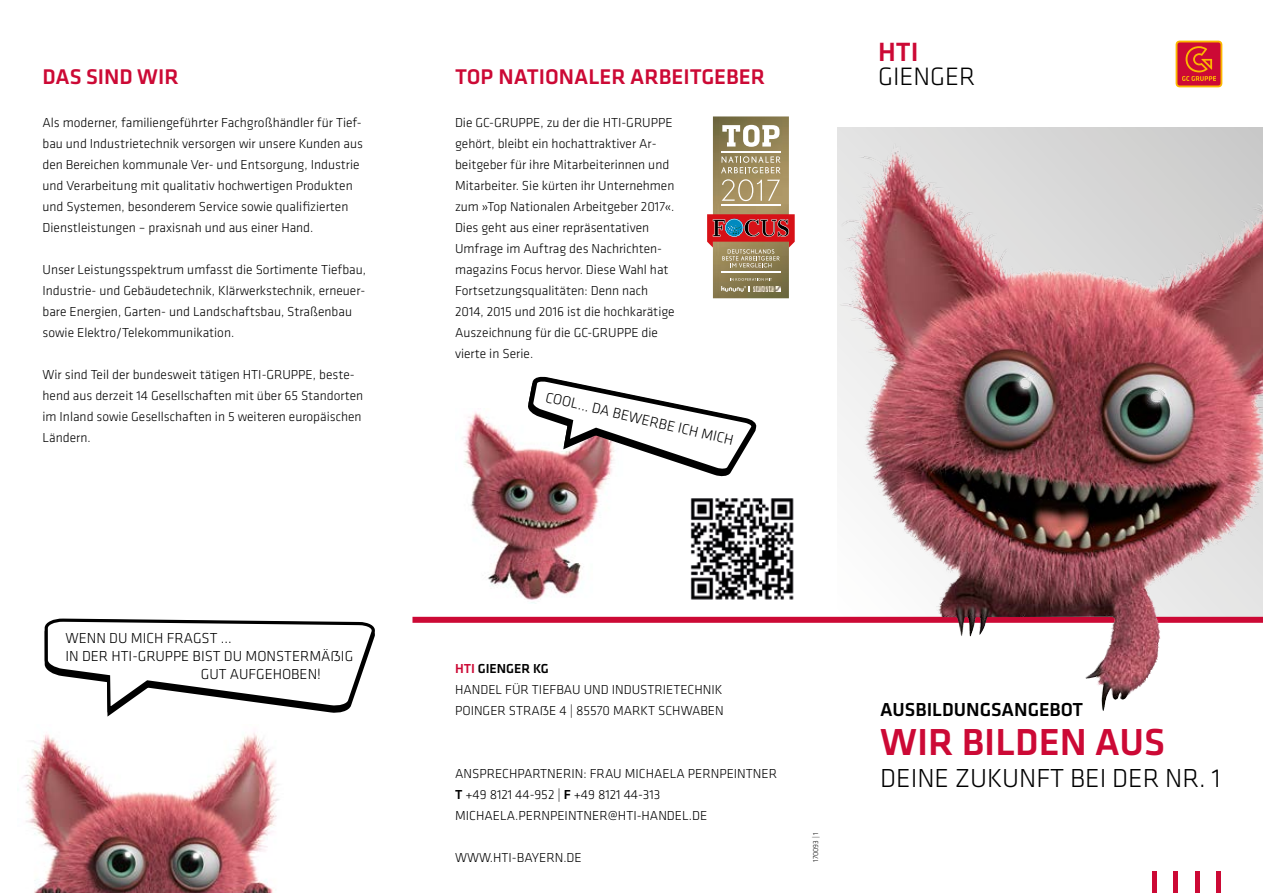
<style>
.page{position:relative;width:1263px;height:893px;background:#fff}
.page>*{position:absolute;margin:0;border:0;box-sizing:border-box;transform-origin:0 0}
.t1{font:500 39px "GC Klavika";color:#cc0935}
.t2{font:300 27px "GC Klavika";color:#000}
.t3{font:300 26.1px "GC Klavika";color:#000}
.t4{font:500 26.1px "GC Klavika Head";color:#cc0935}
.t5{font:500 21px "GC Klavika Head";color:#cc0935}
.t6{font:500 19.5px "GC Klavika";color:#000}
.t7{font:300 15px "GC Klavika";color:#000}
.t8{font:300 13.5px/21px "GC Klavika";color:#000}
.t9{font:300 7.5px "GC Klavika";color:#000}
.s1{font-weight:500;color:#cc0935}
.s2{font-weight:500}
</style>
<div class="page">
<img style="left:838px;top:128px;width:425px;height:489px">
<img style="left:464px;top:412px;width:142px;height:192px">
<svg style="left:528px;top:376px;width:228px;height:104px"></svg>
<hr style="left:1216px;top:872px;width:4px;height:21px;background:#cc0935">
<hr style="left:1195px;top:872px;width:4px;height:21px;background:#cc0935">
<hr style="left:1174px;top:872px;width:4px;height:21px;background:#cc0935">
<hr style="left:1153px;top:872px;width:4px;height:21px;background:#cc0935">
<svg style="left:1175px;top:41px;width:47px;height:46px"></svg>
<div style="left:1177px;top:42px;width:43px;height:44px;background:#cc0935;border-radius:2px"></div>
<svg style="left:1182px;top:46px;width:34px;height:35px"></svg>
<div style="left:412px;top:617px;width:851px;height:6px;background:#cc0935"></div>
<img style="left:838px;top:137px;width:141px;height:499px">
<img style="left:17px;top:732px;width:262px;height:161px">
<svg style="left:44px;top:620px;width:331px;height:97px"></svg>
<img style="left:713px;top:116px;width:76px;height:182px">
<svg style="left:722px;top:179px;width:58px;height:22px"></svg>
<hr style="left:721px;top:205px;width:60px;height:1px;background:#fff">
<hr style="left:721px;top:151px;width:60px;height:1px;background:#fff">
<svg style="left:722px;top:125px;width:57px;height:22px"></svg>
<svg style="left:721px;top:156px;width:60px;height:17px"></svg>
<svg style="left:707px;top:214px;width:88px;height:53px;background:#ad6558"></svg>
<hr style="left:721px;top:272px;width:60px;height:1px;background:#fff">
<svg style="left:721px;top:278px;width:51px;height:14px"></svg>
<img style="left:753px;top:286px;width:28px;height:5px">
<img style="left:690px;top:498px;width:104px;height:102px">
<h3 class="t5" style="left:43px;top:62px;width:138px">DAS SIND WIR</h3>
<h3 class="t5" style="left:455px;top:62px;width:311px">TOP NATIONALER ARBEITGEBER</h3>
<p class="t8" style="left:43px;top:111px;width:322px">Als moderner, familiengeführter Fachgroßhändler für Tief&shy;bau und Industrietechnik versorgen wir unsere Kunden aus den Bereichen kommunale Ver- und Entsorgung, Industrie und Verarbeitung mit qualitativ hochwertigen Produkten und Systemen, besonderem Service sowie qualifizierten Dienstleistungen – praxisnah und aus einer Hand.</p>
<p class="t8" style="left:43px;top:258px;width:325px">Unser Leistungsspektrum umfasst die Sortimente Tiefbau, Industrie- und Gebäudetechnik, Klärwerkstechnik, erneuer&shy;bare Energien, Garten- und Landschaftsbau, Straßenbau sowie Elektro/Telekommunikation.</p>
<p class="t8" style="left:43px;top:363px;width:322px">Wir sind Teil der bundesweit tätigen HTI-GRUPPE, beste&shy;hend aus derzeit 14 Gesellschaften mit über 65 Standorten im Inland sowie Gesellschaften in 5 weiteren europäischen Ländern.</p>
<p class="t8" style="left:455px;top:111px;width:221px">Die GC-GRUPPE, zu der die HTI-GRUPPE gehört, bleibt ein hochattraktiver Ar&shy;beitgeber für ihre Mitarbeiterinnen und Mitarbeiter. Sie kürten ihr Unternehmen zum »Top Nationalen Arbeitgeber 2017«.<br>Dies geht aus einer repräsentativen Umfrage im Auftrag des Nachrichten&shy;magazins Focus hervor. Diese Wahl hat Fortsetzungsqualitäten: Denn nach 2014, 2015 und 2016 ist die hochkarätige Auszeichnung für die GC-GRUPPE die vierte in Serie.</p>
<p class="t7" style="left:548px;top:388px;width:194px;rotate:13deg">COOL... DA BEWERBE ICH MICH</p>
<h3 class="t4" style="left:878px;top:33px;width:42px">HTI</h3>
<h3 class="t3" style="left:878px;top:61px;width:99px">GIENGER</h3>
<p class="t7" style="left:65px;top:629px;width:168px">WENN DU MICH FRAGST ...</p>
<p class="t7" style="left:65px;top:647px;width:289px">IN DER HTI-GRUPPE BIST DU MONSTERMÄẞIG</p>
<p class="t7" style="left:201px;top:665px;width:122px">GUT AUFGEHOBEN!</p>
<p class="t8" style="left:455px;top:658px;width:270px"><span class="s1">HTI</span> <span class="s2">GIENGER KG<br></span>HANDEL FÜR TIEFBAU UND INDUSTRIETECHNIK<br>POINGER STRAẞE 4 | 85570 MARKT SCHWABEN</p>
<p class="t8" style="left:455px;top:763px;width:324px">ANSPRECHPARTNERIN: FRAU MICHAELA PERNPEINTNER<br><span class="s2">T</span> +49 8121 44-952 | <span class="s2">F</span> +49 8121 44-313<br>MICHAELA.PERNPEINTNER@HTI-HANDEL.DE</p>
<p class="t8" style="left:455px;top:847px;width:128px">WWW.HTI-BAYERN.DE</p>
<p class="t9" style="left:811px;top:862px;width:31px;rotate:-90deg">170093 | 1</p>
<h3 class="t6" style="left:880px;top:697px;width:205px">AUSBILDUNGSANGEBOT</h3>
<h1 class="t1" style="left:880px;top:716px;width:286px">WIR BILDEN AUS</h1>
<h2 class="t2" style="left:880px;top:761px;width:342px">DEINE ZUKUNFT BEI DER NR. 1</h2>
</div>
